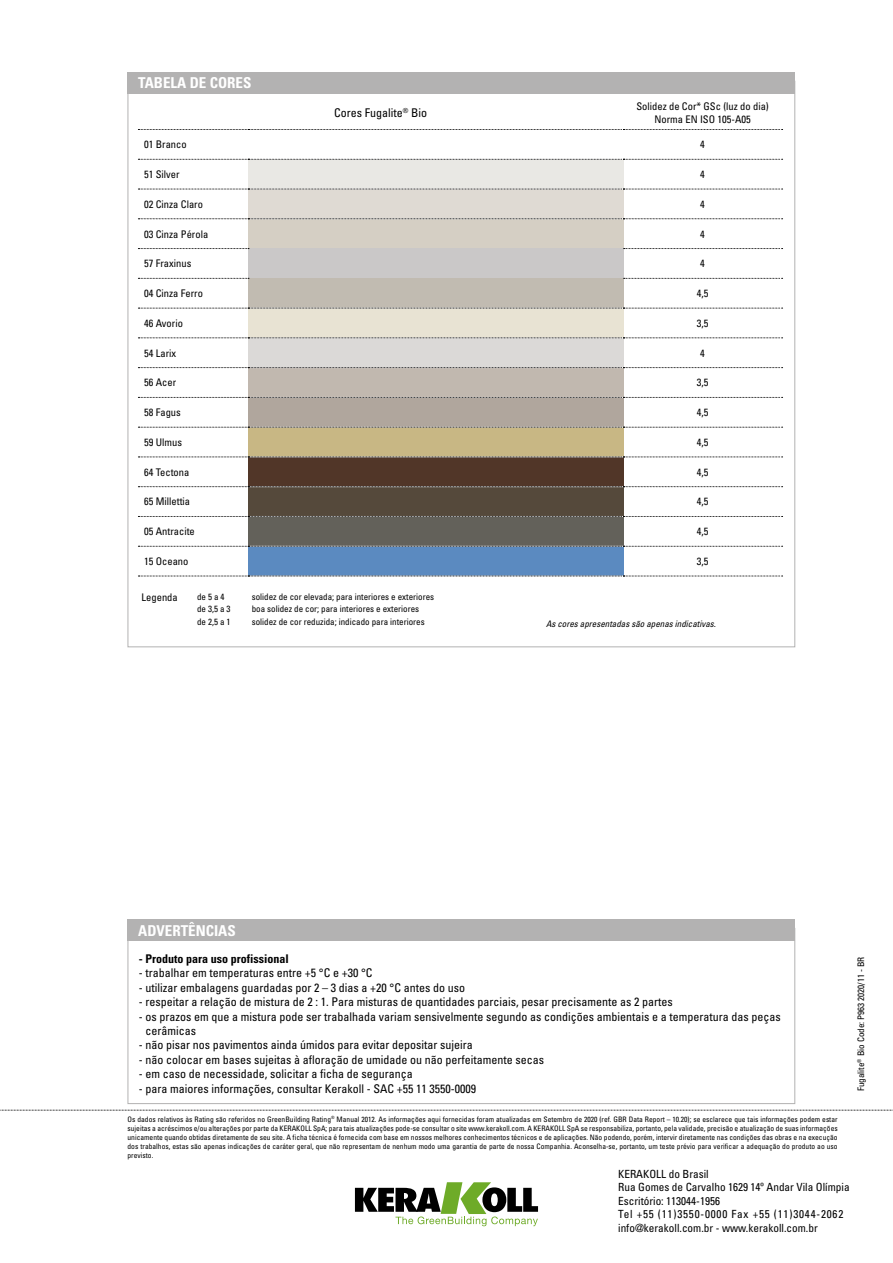
<style>
.page{position:relative;width:893px;height:1263px;background:#fff}
.page>*{position:absolute;margin:0;border:0;box-sizing:border-box;transform-origin:0 0}
.t1{font:700 condensed 15px "Univers LT Std";color:#fff}
.t2{font:condensed 12px/14.4px "Univers LT Std";color:#000}
.t3{font:700 condensed 12px "Univers LT Std";color:#000}
.t4{font:condensed 11.25px/13.5px "Univers LT Std";color:#000}
.t5{font:condensed 10.5px/13.5px "Univers LT Std";color:#000;text-align:center}
.t6{font:condensed 9px "Univers LT Std";color:#000}
.t7{font:italic condensed 9px "Univers LT Std";color:#000}
.t8{font:condensed 7.5px/9px "Univers LT Std";color:#000;text-align:justify}
</style>
<div class="page">
<svg style="left:0;top:1110px;width:893px;height:1px"></svg>
<svg style="left:355px;top:1182px;width:183px;height:44px"></svg>
<div style="left:128px;top:919px;width:667px;height:22px;background:#b3b2b2"></div>
<div style="left:128px;top:72px;width:667px;height:22px;background:#b3b2b2"></div>
<div style="left:248px;top:159px;width:375px;height:30px;background:#e9e8e4"></div>
<div style="left:248px;top:189px;width:375px;height:30px;background:#dfdad3"></div>
<div style="left:248px;top:219px;width:375px;height:30px;background:#d5cfc4"></div>
<div style="left:248px;top:249px;width:375px;height:29px;background:#cac8c8"></div>
<div style="left:248px;top:278px;width:375px;height:30px;background:#c1bbb1"></div>
<div style="left:248px;top:308px;width:375px;height:30px;background:#e8e3d3"></div>
<div style="left:248px;top:338px;width:375px;height:30px;background:#dbd9d7"></div>
<div style="left:248px;top:368px;width:375px;height:29px;background:#c1b8af"></div>
<div style="left:248px;top:397px;width:375px;height:30px;background:#b0a69d"></div>
<div style="left:248px;top:427px;width:375px;height:30px;background:#c8b784"></div>
<div style="left:248px;top:457px;width:375px;height:30px;background:#513628"></div>
<div style="left:248px;top:487px;width:375px;height:29px;background:#55493b"></div>
<div style="left:248px;top:516px;width:375px;height:30px;background:#63615a"></div>
<div style="left:248px;top:546px;width:375px;height:30px;background:#5b8ac0"></div>
<svg style="left:138px;top:159px;width:645px;height:1px"></svg>
<svg style="left:138px;top:189px;width:645px;height:1px"></svg>
<svg style="left:138px;top:248px;width:111px;height:1px"></svg>
<svg style="left:138px;top:278px;width:111px;height:1px"></svg>
<svg style="left:138px;top:219px;width:645px;height:1px"></svg>
<svg style="left:624px;top:248px;width:159px;height:1px"></svg>
<svg style="left:624px;top:278px;width:159px;height:1px"></svg>
<svg style="left:138px;top:308px;width:645px;height:1px"></svg>
<svg style="left:138px;top:338px;width:645px;height:1px"></svg>
<svg style="left:138px;top:367px;width:645px;height:1px"></svg>
<svg style="left:138px;top:397px;width:645px;height:1px"></svg>
<svg style="left:138px;top:427px;width:645px;height:1px"></svg>
<svg style="left:138px;top:457px;width:645px;height:1px"></svg>
<svg style="left:138px;top:486px;width:645px;height:1px"></svg>
<svg style="left:138px;top:516px;width:645px;height:1px"></svg>
<svg style="left:138px;top:546px;width:645px;height:1px"></svg>
<svg style="left:138px;top:576px;width:645px;height:1px"></svg>
<svg style="left:138px;top:129px;width:645px;height:1px"></svg>
<h1 class="t1" style="left:138px;top:74px;width:115px">TABELA DE CORES</h1>
<h2 class="t2" style="left:334px;top:106px;width:94px">Cores Fugalite<sup>®</sup> Bio</h2>
<h3 class="t5" style="left:636px;top:99px;width:134px">Solidez de Cor* GSc (luz do dia)<br>Norma EN ISO 105-A05</h3>
<h3 class="t5" style="left:144px;top:138px;width:44px">01 Branco</h3>
<h3 class="t5" style="left:700px;top:138px;width:6px">4</h3>
<h3 class="t5" style="left:144px;top:167px;width:37px">51 Silver</h3>
<h3 class="t5" style="left:700px;top:167px;width:6px">4</h3>
<h3 class="t5" style="left:144px;top:197px;width:60px">02 Cinza Claro</h3>
<h3 class="t5" style="left:700px;top:197px;width:6px">4</h3>
<h3 class="t5" style="left:144px;top:227px;width:66px">03 Cinza Pérola</h3>
<h3 class="t5" style="left:700px;top:227px;width:6px">4</h3>
<h3 class="t5" style="left:144px;top:257px;width:49px">57 Fraxinus</h3>
<h3 class="t5" style="left:700px;top:257px;width:6px">4</h3>
<h3 class="t5" style="left:144px;top:286px;width:60px">04 Cinza Ferro</h3>
<h3 class="t5" style="left:697px;top:286px;width:13px">4,5</h3>
<h3 class="t5" style="left:144px;top:316px;width:40px">46 Avorio</h3>
<h3 class="t5" style="left:697px;top:316px;width:13px">3,5</h3>
<h3 class="t5" style="left:144px;top:346px;width:34px">54 Larix</h3>
<h3 class="t5" style="left:700px;top:346px;width:6px">4</h3>
<h3 class="t5" style="left:144px;top:376px;width:34px">56 Acer</h3>
<h3 class="t5" style="left:697px;top:376px;width:13px">3,5</h3>
<h3 class="t5" style="left:144px;top:405px;width:38px">58 Fagus</h3>
<h3 class="t5" style="left:697px;top:405px;width:13px">4,5</h3>
<h3 class="t5" style="left:144px;top:435px;width:39px">59 Ulmus</h3>
<h3 class="t5" style="left:697px;top:435px;width:13px">4,5</h3>
<h3 class="t5" style="left:144px;top:465px;width:47px">64 Tectona</h3>
<h3 class="t5" style="left:697px;top:465px;width:13px">4,5</h3>
<h3 class="t5" style="left:144px;top:495px;width:48px">65 Millettia</h3>
<h3 class="t5" style="left:697px;top:495px;width:13px">4,5</h3>
<h3 class="t5" style="left:144px;top:525px;width:52px">05 Antracite</h3>
<h3 class="t5" style="left:697px;top:525px;width:13px">4,5</h3>
<h3 class="t5" style="left:144px;top:554px;width:46px">15 Oceano</h3>
<h3 class="t5" style="left:697px;top:554px;width:13px">3,5</h3>
<h3 class="t5" style="left:142px;top:590px;width:38px">Legenda</h3>
<p class="t6" style="left:197px;top:591px;width:29px">de 5 a 4</p>
<p class="t6" style="left:252px;top:591px;width:184px">solidez de cor elevada; para interiores e exteriores</p>
<p class="t6" style="left:197px;top:604px;width:35px">de 3,5 a 3</p>
<p class="t6" style="left:252px;top:604px;width:169px">boa solidez de cor; para interiores e exteriores</p>
<p class="t6" style="left:197px;top:616px;width:35px">de 2,5 a 1</p>
<p class="t6" style="left:252px;top:616px;width:174px">solidez de cor reduzida; indicado para interiores</p>
<p class="t7" style="left:546px;top:618px;width:171px">As cores apresentadas são apenas indicativas.</p>
<h1 class="t1" style="left:138px;top:921px;width:99px">ADVERTÊNCIAS</h1>
<h2 class="t3" style="left:139px;top:951px;width:151px">- Produto para uso profissional</h2>
<h2 class="t2" style="left:139px;top:966px;width:235px">- trabalhar em temperaturas entre +5 °C e +30 °C</h2>
<h2 class="t2" style="left:139px;top:980px;width:328px">- utilizar embalagens guardadas por 2 – 3 dias a +20 °C antes do uso</h2>
<h2 class="t2" style="left:139px;top:994px;width:535px">- respeitar a relação de mistura de 2 : 1. Para misturas de quantidades parciais, pesar precisamente as 2 partes</h2>
<h2 class="t2" style="left:146px;top:1009px;width:637px;text-indent:-7px">- os prazos em que a mistura pode ser trabalhada variam sensivelmente segundo as condições ambientais e a temperatura das peças cerâmicas</h2>
<h2 class="t2" style="left:139px;top:1038px;width:335px">- não pisar nos pavimentos ainda úmidos para evitar depositar sujeira</h2>
<h2 class="t2" style="left:139px;top:1052px;width:407px">- não colocar em bases sujeitas à afloração de umidade ou não perfeitamente secas</h2>
<h2 class="t2" style="left:139px;top:1066px;width:275px">- em caso de necessidade, solicitar a ficha de segurança</h2>
<h2 class="t2" style="left:139px;top:1081px;width:339px">- para maiores informações, consultar Kerakoll - SAC +55 11 3550-0009</h2>
<p class="t8" style="left:128px;top:1114px;width:712px">Os dados relativos às Rating são referidos no GreenBuilding Rating<sup>®</sup> Manual 2012. As informações aqui fornecidas foram atualizadas em Setembro de 2020 (ref. GBR Data Report – 10.20); se esclarece que tais informações podem estar sujeitas a acréscimos e/ou alterações por parte da KERAKOLL SpA; para tais atualizações pode-se consultar o site www.kerakoll.com. A KERAKOLL SpA se responsabiliza, portanto, pela validade, precisão e atualização de suas informações unicamente quando obtidas diretamente de seu site. A ficha técnica é fornecida com base em nossos melhores conhecimentos técnicos e de aplicações. Não podendo, porém, intervir diretamente nas condições das obras e na execução dos trabalhos, estas são apenas indicações de caráter geral, que não representam de nenhum modo uma garantia de parte de nossa Companhia. Aconselha-se, portanto, um teste prévio para verificar a adequação do produto ao uso previsto.</p>
<h3 class="t4" style="left:618px;top:1167px;width:233px">KERAKOLL do Brasil<br>Rua Gomes de Carvalho 1629 14º Andar Vila Olímpia Escritório: 113044-1956<br>Tel +55 (11)3550-0000 Fax +55 (11)3044-2062 info@kerakoll.com.br - www.kerakoll.com.br</h3>
<p class="t6" style="left:855px;top:1091px;width:136px;rotate:-90deg">Fugalite<sup>®</sup> Bio Code: P963 2020/11 - BR</p>
</div>
